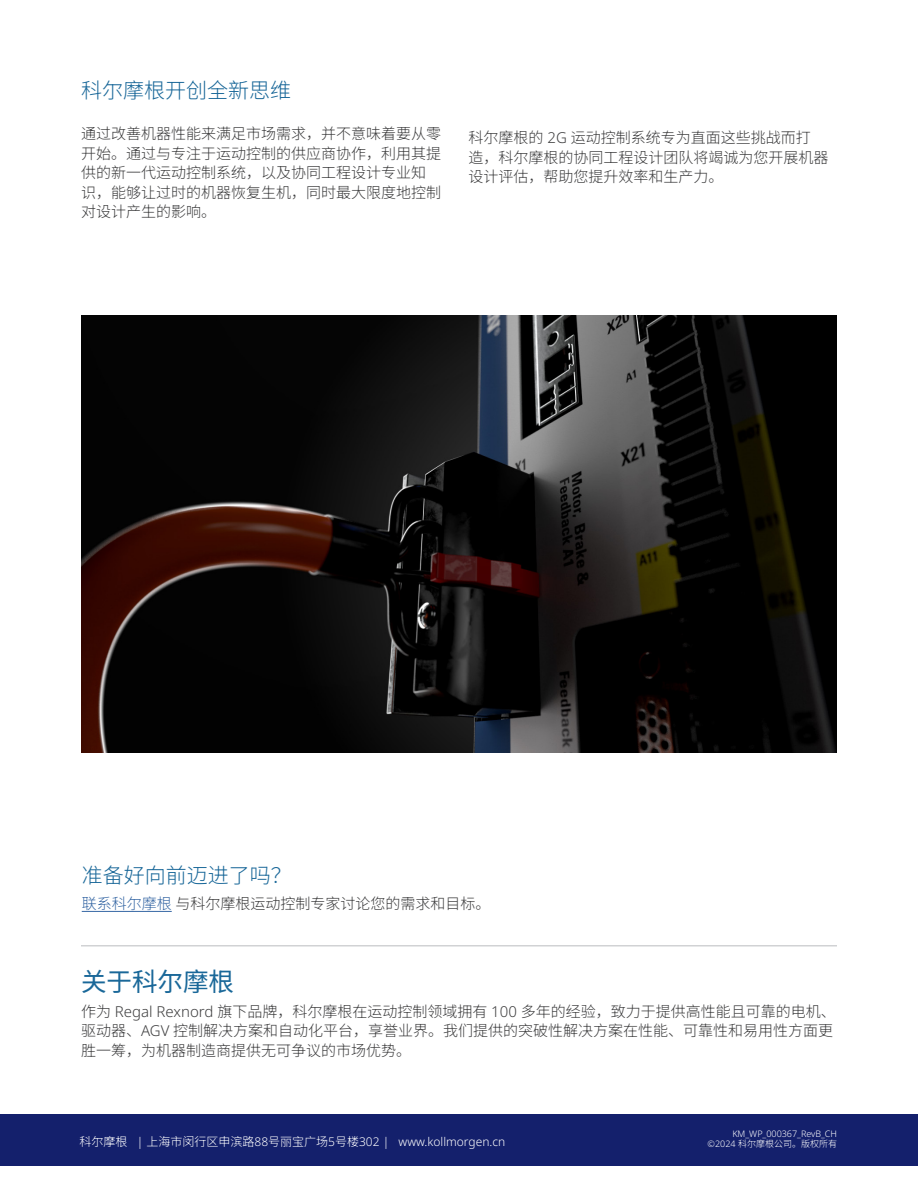
<style>
.page{position:relative;width:918px;height:1188px;background:#fff}
.page>*{position:absolute;margin:0;border:0;box-sizing:border-box;transform-origin:0 0}
.Title{font:25.5px "Noto Sans SC";color:#1a6899}
.Bold{font:300 21px "Noto Sans SC";color:#1a6899}
.Body{font:300 15px/19.5px "Noto Sans SC";color:#3e3e3f}
.t1{font:300 12px "Noto Sans";color:#fff}
.t2{font:300 9px/10.8px "Noto Sans";color:#fff;text-align:right}
.s1{font-family:"Noto Sans"}
.s2{color:#3667a4}
.s3{font-family:"Noto Sans SC"}
</style>
<div class="page">
<div style="left:0;top:1114px;width:918px;height:52px;background:#14206c"></div>
<hr style="left:81px;top:945px;width:756px;height:1px;background:#d1d2d4">
<hr style="left:82px;top:911px;width:90px;height:1px;background:#3667a4">
<img style="left:81px;top:315px;width:756px;height:438px">
<p class="Bold" style="left:81px;top:78px;width:211px">科尔摩根开创全新思维</p>
<p class="Body" style="left:81px;top:124px;width:361px">通过改善机器性能来满足市场需求，并不意味着要从零开始。通过与专注于运动控制的供应商协作，利用其提供的新一代运动控制系统，以及协同工程设计专业知识，能够让过时的机器恢复生机，同时最大限度地控制对设计产生的影响。</p>
<p class="Body" style="left:469px;top:129px;width:361px">科尔摩根的 <span class="s1">2G</span> 运动控制系统专为直面这些挑战而打造，科尔摩根的协同工程设计团队将竭诚为您开展机器设计评估，帮助您提升效率和生产力。</p>
<p class="Bold" style="left:82px;top:863px;width:211px">准备好向前迈进了吗？</p>
<p class="Body" style="left:82px;top:894px;width:410px"><span class="s2">联系科尔摩根</span>与科尔摩根运动控制专家讨论您的需求和目标。</p>
<p class="Title" style="left:81px;top:967px;width:154px">关于科尔摩根</p>
<p class="Body" style="left:81px;top:1002px;width:756px">作为 <span class="s1">Regal Rexnord</span> 旗下品牌，科尔摩根在运动控制领域拥有 <span class="s1">100</span> 多年的经验，致力于提供高性能且可靠的电机、驱动器、<span class="s1">AGV</span> 控制解决方案和自动化平台，享誉业界。我们提供的突破性解决方案在性能、可靠性和易用性方面更胜一筹，为机器制造商提供无可争议的市场优势。</p>
<p class="t1" style="left:80px;top:1135px;width:427px"><span class="s3">科尔摩根</span> | <span class="s3">上海市闵行区申滨路</span>88<span class="s3">号丽宝广场</span>5<span class="s3">号楼</span>302 | www.kollmorgen.cn</p>
<p class="t2" style="left:708px;top:1128px;width:131px">KM_WP_000367_RevB_CH ©2024 <span class="s3">科尔摩根公司。版权所有</span></p>
</div>
